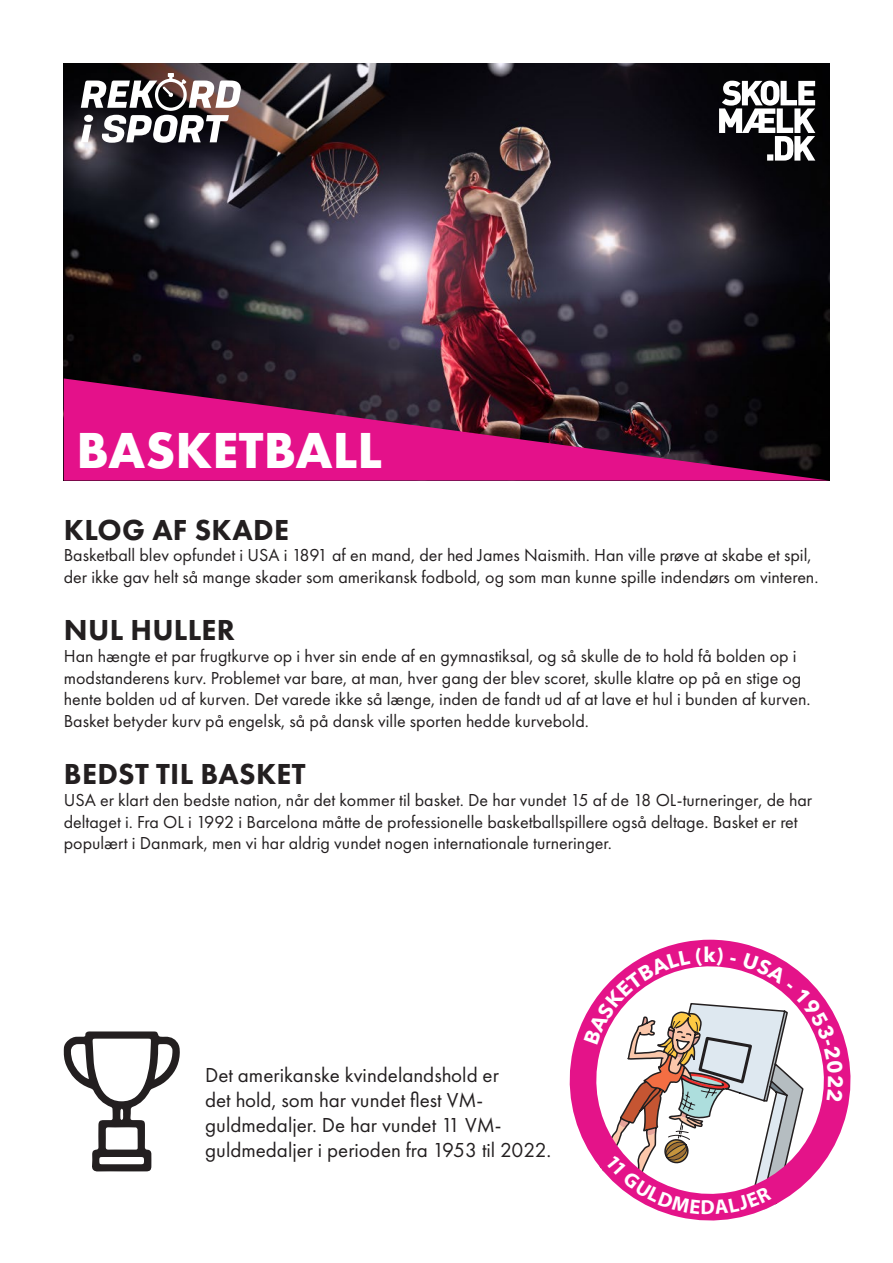
<style>
.page{position:relative;width:893px;height:1263px;background:#fff}
.page>*{position:absolute;margin:0;border:0;box-sizing:border-box;transform-origin:0 0}
.t1{font:700 46.5px "Futura";color:#fff}
.t2{font:800 30px "Futura PT";letter-spacing:.01em;color:#231f20}
.t3{font:21px/25.2px "Futura PT";color:#231f20}
.t4{font:700 20.55px "Avenir Next";color:#fff}
.t5{font:18px/21.6px "Futura PT";color:#231f20}
</style>
<div class="page">
<img style="left:64px;top:63px;width:765px;height:315px">
<svg style="left:64px;top:378px;width:765px;height:102px;background:#811251"></svg>
<svg style="left:569px;top:940px;width:282px;height:281px"></svg>
<svg style="left:64px;top:1031px;width:116px;height:140px"></svg>
<svg style="left:719px;top:81px;width:96px;height:80px"></svg>
<svg style="left:81px;top:73px;width:160px;height:70px"></svg>
<svg style="left:584px;top:947px;width:259px;height:267px"></svg>
<p class="t1" style="left:77px;top:417px;width:307px">BASKETBALL</p>
<p class="t2" style="left:64px;top:511px;width:227px">KLOG AF SKADE</p>
<p class="t5" style="left:64px;top:544px;width:756px">Basketball blev opfundet i USA i 1891 af en mand, der hed James Naismith. Han ville prøve at skabe et spil, der ikke gav helt så mange skader som amerikansk fodbold, og som man kunne spille indendørs om vinteren.</p>
<p class="t2" style="left:64px;top:612px;width:173px">NUL HULLER</p>
<p class="t5" style="left:64px;top:645px;width:748px">Han hængte et par frugtkurve op i hver sin ende af en gymnastiksal, og så skulle de to hold få bolden op i modstanderens kurv. Problemet var bare, at man, hver gang der blev scoret, skulle klatre op på en stige og hente bolden ud af kurven. Det varede ikke så længe, inden de fandt ud af at lave et hul i bunden af kurven.<br>Basket betyder kurv på engelsk, så på dansk ville sporten hedde kurvebold.</p>
<p class="t2" style="left:64px;top:756px;width:243px">BEDST TIL BASKET</p>
<p class="t5" style="left:64px;top:789px;width:750px">USA er klart den bedste nation, når det kommer til basket. De har vundet 15 af de 18 OL-turneringer, de har deltaget i. Fra OL i 1992 i Barcelona måtte de professionelle basketballspillere også deltage. Basket er ret populært i Danmark, men vi har aldrig vundet nogen internationale turneringer.</p>
<p class="t3" style="left:205px;top:1062px;width:295px">Det amerikanske kvindelandshold er</p>
<p class="t3" style="left:205px;top:1087px;width:348px">det hold, som har vundet flest VM&shy;guldmedaljer. De har vundet 11 VM&shy;guldmedaljer i perioden fra 1953 til 2022.</p>
<p class="t4" style="left:703px;top:937px;width:14px">k</p>
</div>
